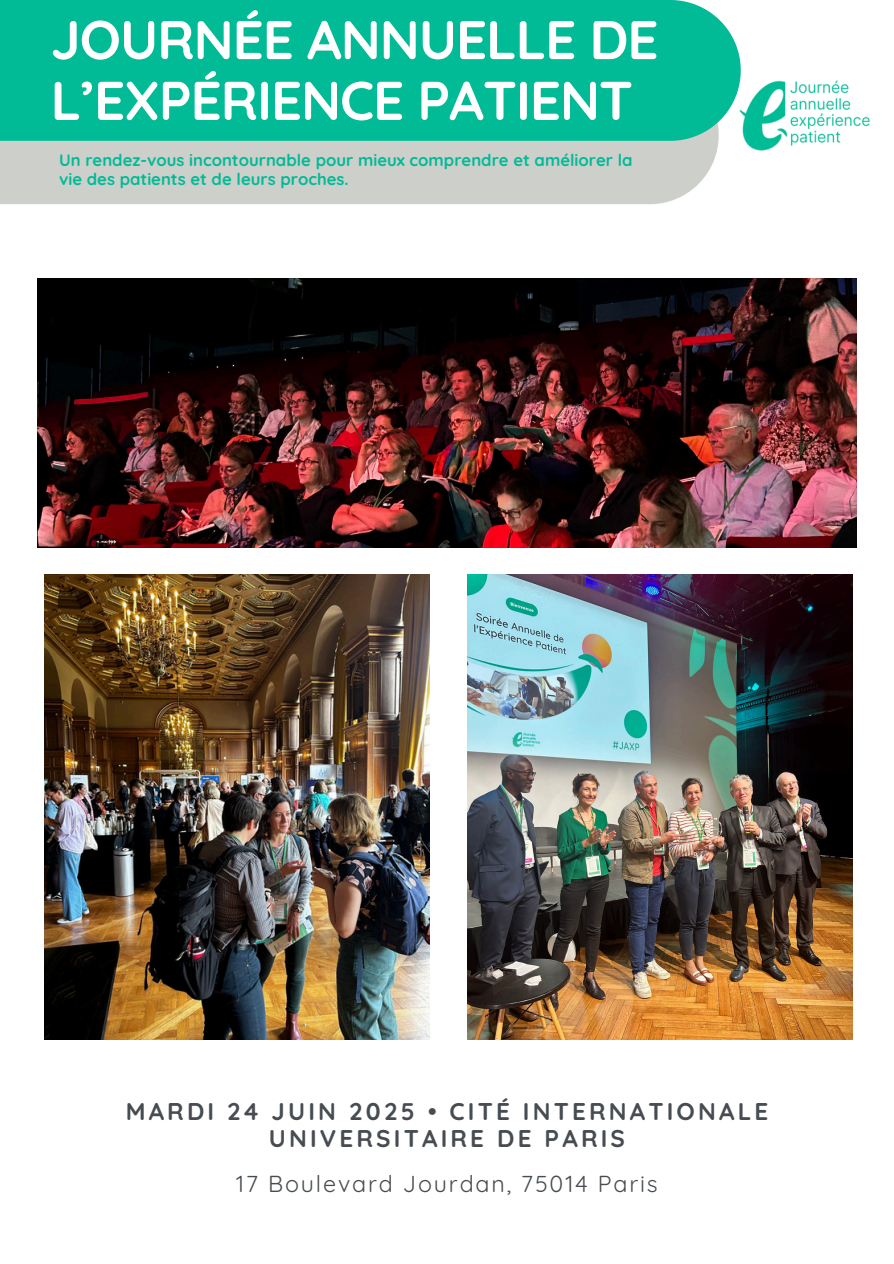
<style>
.page{position:relative;width:894px;height:1264px;background:#fff}
.page>*{position:absolute;margin:0;border:0;box-sizing:border-box;transform-origin:0 0}
.t1{font:700 54.45px/60.8px "Quicksand";letter-spacing:-.02em;color:#fff}
.t2{font:700 24.15px/27px "Quicksand";letter-spacing:.13em;color:#464c51;text-align:center}
.t3{font:23.1px "Quicksand";letter-spacing:.08em;color:#464c51}
.t4{font:700 16.65px/19.2px "Quicksand";color:#00bb96}
</style>
<div class="page">
<div style="left:0;top:141px;width:676px;height:63px;background:#cdcfcb"></div>
<img style="left:37px;top:278px;width:819px;height:269px">
<img style="left:44px;top:574px;width:385px;height:465px">
<img style="left:468px;top:574px;width:384px;height:465px">
<div style="left:0;top:0;width:676px;height:141px;background:#00bb96"></div>
<img style="left:676px;top:0;width:194px;height:199px">
<p class="t1" style="left:51px;top:8px;width:609px">JOURNÉE ANNUELLE DE<br>L’EXPÉRIENCE PATIENT</p>
<p class="t4" style="left:59px;top:150px;width:575px">Un rendez-vous incontournable pour mieux comprendre et améliorer la vie des patients et de leurs proches.</p>
<p class="t2" style="left:126px;top:1096px;width:644px">MARDI 24 JUIN 2025 • CITÉ INTERNATIONALE<br>UNIVERSITAIRE DE PARIS</p>
<p class="t3" style="left:236px;top:1168px;width:423px">17 Boulevard Jourdan, 75014 Paris</p>
</div>
